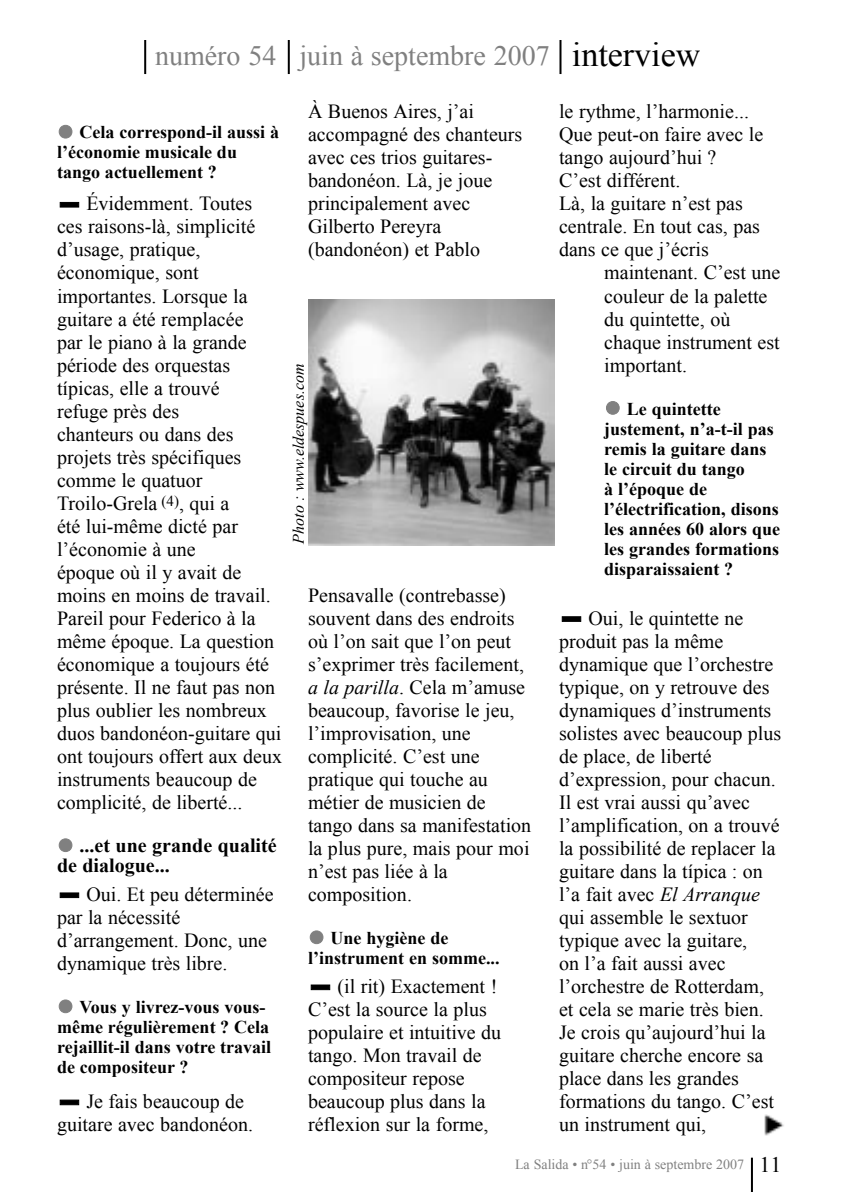
<style>
.page{position:relative;width:843px;height:1192px;background:#fff}
.page>*{position:absolute;margin:0;border:0;box-sizing:border-box;transform-origin:0 0}
.t1{font:28px "Times New Roman";color:#808080}
.t2{font:20px/23px "Times New Roman";color:#000}
.t3{font:700 20px/20px "Times New Roman";color:#000}
.t4{font:700 18px/20px "Times New Roman";color:#000}
.t5{font:italic 16px "Times New Roman";color:#000}
.t6{font:14px "Times New Roman";color:#808080}
.s1{font-size:34px;color:#000}
.s2{color:#808080}
.s3{font-style:italic}
.s4{font-size:22px;color:#000}
</style>
<div class="page">
<hr style="left:750px;top:1157px;width:2px;height:34px;background:#000">
<hr style="left:144px;top:40px;width:2px;height:34px;background:#000">
<hr style="left:288px;top:40px;width:2px;height:34px;background:#000">
<hr style="left:559px;top:40px;width:2px;height:34px;background:#000">
<img style="left:308px;top:299px;width:246px;height:246px">
<img style="left:764px;top:1114px;width:20px;height:21px">
<h1 class="t1" style="left:155px;top:40px;width:546px">numéro 54 juin à septembre 2007 <span class="s1">interview</span></h1>
<p class="t4" style="left:57px;top:122px;width:224px"><span class="s2">●</span> Cela correspond-il aussi à l’économie musicale du tango actuellement ?</p>
<p class="t2" style="left:57px;top:192px;width:226px">■ Évidemment. Toutes ces raisons-là, simplicité d’usage, pratique, économique, sont importantes. Lorsque la guitare a été remplacée<br>par le piano à la grande période des orquestas típicas, elle a trouvé<br>refuge près des<br>chanteurs ou dans des projets très spécifiques comme le quatuor<br>Troilo-Grela <sup>(4)</sup>, qui a<br>été lui-même dicté par l’économie à une<br>époque où il y avait de moins en moins de travail.<br>Pareil pour Federico à la même époque. La question économique a toujours été présente. Il ne faut pas non plus oublier les nombreux duos bandonéon-guitare qui ont toujours offert aux deux instruments beaucoup de complicité, de liberté...</p>
<p class="t3" style="left:57px;top:835px;width:221px"><span class="s2">●</span> ...et une grande qualité de dialogue...</p>
<p class="t2" style="left:57px;top:882px;width:218px">■ Oui. Et peu déterminée par la nécessité d’arrangement. Donc, une dynamique très libre.</p>
<p class="t4" style="left:57px;top:996px;width:216px"><span class="s2">●</span> Vous y livrez-vous vous&shy;même régulièrement ? Cela rejaillit-il dans votre travail de compositeur ?</p>
<p class="t2" style="left:57px;top:1089px;width:197px">■ Je fais beaucoup de guitare avec bandonéon.</p>
<p class="t2" style="left:308px;top:100px;width:216px">À Buenos Aires, j’ai accompagné des chanteurs avec ces trios guitares&shy;bandonéon. Là, je joue principalement avec<br>Gilberto Pereyra (bandonéon) et Pablo</p>
<p class="t5" style="left:290px;top:543px;width:182px;rotate:-90deg">Photo : www.eldespues.com</p>
<p class="t2" style="left:308px;top:583px;width:225px">Pensavalle (contrebasse) souvent dans des endroits où l’on sait que l’on peut s’exprimer très facilement, <span class="s3">a la parilla</span>. Cela m’amuse beaucoup, favorise le jeu, l’improvisation, une complicité. C’est une pratique qui touche au métier de musicien de tango dans sa manifestation la plus pure, mais pour moi n’est pas liée à la composition.</p>
<p class="t4" style="left:308px;top:927px;width:193px"><span class="s2">●</span> Une hygiène de l’instrument en somme...</p>
<p class="t2" style="left:308px;top:974px;width:195px">■ (il rit) Exactement !<br>C’est la source la plus populaire et intuitive du tango. Mon travail de compositeur repose beaucoup plus dans la réflexion sur la forme,</p>
<p class="t2" style="left:559px;top:100px;width:206px">le rythme, l’harmonie...<br>Que peut-on faire avec le tango aujourd’hui ?<br>C’est différent.<br>Là, la guitare n’est pas centrale. En tout cas, pas dans ce que j’écris</p>
<p class="t2" style="left:604px;top:261px;width:177px">maintenant. C’est une couleur de la palette du quintette, où chaque instrument est important.</p>
<p class="t4" style="left:604px;top:398px;width:177px"><span class="s2">●</span> Le quintette justement, n’a-t-il pas remis la guitare dans le circuit du tango<br>à l’époque de l’électrification, disons les années 60 alors que les grandes formations disparaissaient ?</p>
<p class="t2" style="left:559px;top:606px;width:224px">■ Oui, le quintette ne produit pas la même dynamique que l’orchestre typique, on y retrouve des dynamiques d’instruments solistes avec beaucoup plus de place, de liberté d’expression, pour chacun.<br>Il est vrai aussi qu’avec l’amplification, on a trouvé la possibilité de replacer la guitare dans la típica : on l’a fait avec <span class="s3">El Arranque </span>qui assemble le sextuor typique avec la guitare,<br>on l’a fait aussi avec l’orchestre de Rotterdam, et cela se marie très bien.<br>Je crois qu’aujourd’hui la guitare cherche encore sa place dans les grandes formations du tango. C’est un instrument qui,</p>
<p class="t6" style="left:515px;top:1156px;width:268px">La Salida • n°54 • juin à septembre 2007 <span class="s4">11</span></p>
</div>
